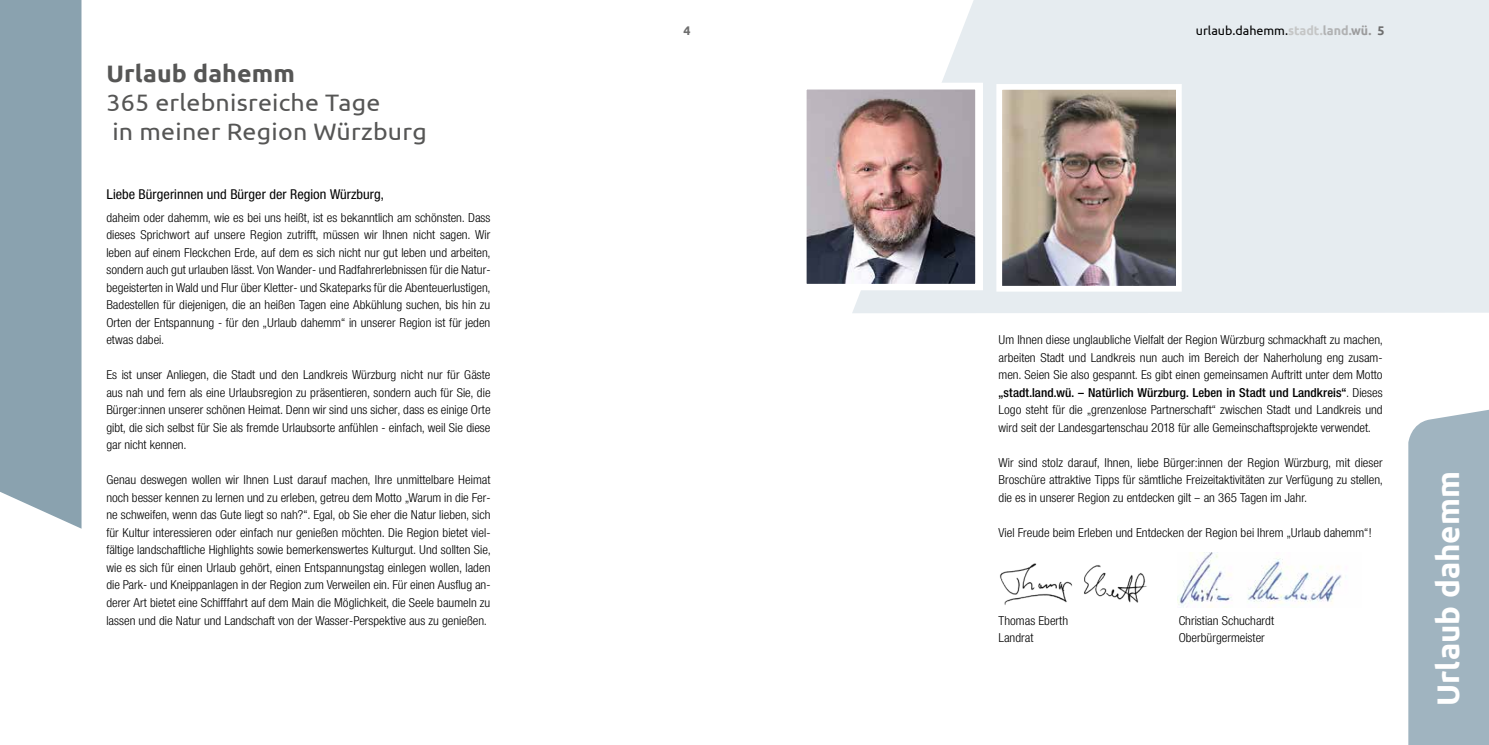
<style>
.page{position:relative;width:1489px;height:745px;background:#fff}
.page>*{position:absolute;margin:0;border:0;box-sizing:border-box;transform-origin:0 0}
.t1{font:700 31.25px "Ubuntu";color:#fff}
.t2{font:23.75px/28.8px "Ubuntu";letter-spacing:.01em;color:#565655;scale:1.05 1}
.t3{font:700 23.75px "Ubuntu";letter-spacing:.005em;color:#565655;scale:1.05 1}
.t4{font:13.75px "Neue Helvetica Condensed BQ";letter-spacing:.005em;color:#000;scale:1.05 1}
.t5{font:300 12.5px/17.5px "Neue Helvetica Condensed BQ";letter-spacing:.005em;color:#000;text-align:justify;scale:1.05 1}
.t6{font:12.5px "Ubuntu";color:#000}
.t7{font:700 12.5px "Ubuntu";color:#6e6e6e}
.s1{font-weight:700;color:#c5c6c6}
.s2{font-weight:700;color:#b1b2b3}
.s3{font-weight:700;color:#9c9c9d}
.s4{font-weight:700;color:#6e6e6e}
.s5{font-weight:500}
</style>
<div class="page">
<svg style="left:852px;top:0;width:636px;height:313px;background:#e8edf1"></svg>
<img style="left:806px;top:90px;width:169px;height:193px">
<img style="left:1003px;top:91px;width:171px;height:193px">
<div style="left:996px;top:84px;width:185px;height:207px;border:6px solid #fff"></div>
<img style="left:1000px;top:563px;width:147px;height:42px">
<img style="left:1177px;top:552px;width:165px;height:54px">
<div style="left:1408px;top:410px;width:80px;height:334px;background:#a0b4c0"></div>
<div style="left:0;top:0;width:81px;height:528px;background:#8aa2af"></div>
<h2 class="t3" style="left:106px;top:59px;width:181px">Urlaub dahemm</h2>
<h2 class="t2" style="left:106px;top:87px;width:307px">365 erlebnisreiche Tage<br>in meiner Region Würzburg</h2>
<p class="t7" style="left:683px;top:22px;width:9px">4</p>
<p class="t6" style="left:1195px;top:22px;width:190px">urlaub.dahemm.<span class="s1">stadt.</span><span class="s2">land.</span><span class="s3">wü.</span> <span class="s4">5</span></p>
<p class="t4" style="left:106px;top:185px;width:266px">Liebe Bürgerinnen und Bürger der Region Würzburg,</p>
<p class="t5" style="left:106px;top:208px;width:367px">daheim oder dahemm, wie es bei uns heißt, ist es bekanntlich am schönsten. Dass dieses Sprichwort auf unsere Region zutrifft, müssen wir Ihnen nicht sagen. Wir leben auf einem Fleckchen Erde, auf dem es sich nicht nur gut leben und arbeiten, sondern auch gut urlauben lässt. Von Wander- und Radfahrerlebnissen für die Natur&shy;begeisterten in Wald und Flur über Kletter- und Skateparks für die Abenteuerlustigen, Badestellen für diejenigen, die an heißen Tagen eine Abkühlung suchen, bis hin zu Orten der Entspannung - für den „Urlaub dahemm“ in unserer Region ist für jeden etwas dabei.</p>
<p class="t5" style="left:106px;top:366px;width:367px">Es ist unser Anliegen, die Stadt und den Landkreis Würzburg nicht nur für Gäste aus nah und fern als eine Urlaubsregion zu präsentieren, sondern auch für Sie, die Bürger:innen unserer schönen Heimat. Denn wir sind uns sicher, dass es einige Orte gibt, die sich selbst für Sie als fremde Urlaubsorte anfühlen - einfach, weil Sie diese gar nicht kennen.</p>
<p class="t5" style="left:106px;top:471px;width:367px">Genau deswegen wollen wir Ihnen Lust darauf machen, Ihre unmittelbare Heimat noch besser kennen zu lernen und zu erleben, getreu dem Motto „Warum in die Fer&shy;ne schweifen, wenn das Gute liegt so nah?“. Egal, ob Sie eher die Natur lieben, sich für Kultur interessieren oder einfach nur genießen möchten. Die Region bietet viel&shy;fältige landschaftliche Highlights sowie bemerkenswertes Kulturgut. Und sollten Sie, wie es sich für einen Urlaub gehört, einen Entspannungstag einlegen wollen, laden die Park- und Kneippanlagen in der Region zum Verweilen ein. Für einen Ausflug an&shy;derer Art bietet eine Schifffahrt auf dem Main die Möglichkeit, die Seele baumeln zu lassen und die Natur und Landschaft von der Wasser-Perspektive aus zu genießen.</p>
<h1 class="t1" style="left:1428px;top:705px;width:236px;rotate:-90deg">Urlaub dahemm</h1>
<p class="t5" style="left:998px;top:331px;width:367px">Um Ihnen diese unglaubliche Vielfalt der Region Würzburg schmackhaft zu machen, arbeiten Stadt und Landkreis nun auch im Bereich der Naherholung eng zusam&shy;men. Seien Sie also gespannt. Es gibt einen gemeinsamen Auftritt unter dem Motto <span class="s5">„stadt.land.wü. – Natürlich Würzburg. Leben in Stadt und Landkreis“</span>. Dieses Logo steht für die „grenzenlose Partnerschaft“ zwischen Stadt und Landkreis und wird seit der Landesgartenschau 2018 für alle Gemeinschaftsprojekte verwendet.</p>
<p class="t5" style="left:998px;top:453px;width:367px">Wir sind stolz darauf, Ihnen, liebe Bürger:innen der Region Würzburg, mit dieser Broschüre attraktive Tipps für sämtliche Freizeitaktivitäten zur Verfügung zu stellen, die es in unserer Region zu entdecken gilt – an 365 Tagen im Jahr.</p>
<p class="t5" style="left:998px;top:523px;width:356px">Viel Freude beim Erleben und Entdecken der Region bei Ihrem „Urlaub dahemm“!</p>
<p class="t5" style="left:998px;top:611px;width:68px">Thomas Eberth</p>
<p class="t5" style="left:1178px;top:611px;width:92px">Christian Schuchardt</p>
<p class="t5" style="left:998px;top:628px;width:35px">Landrat</p>
<p class="t5" style="left:1178px;top:628px;width:83px">Oberbürgermeister</p>
</div>
